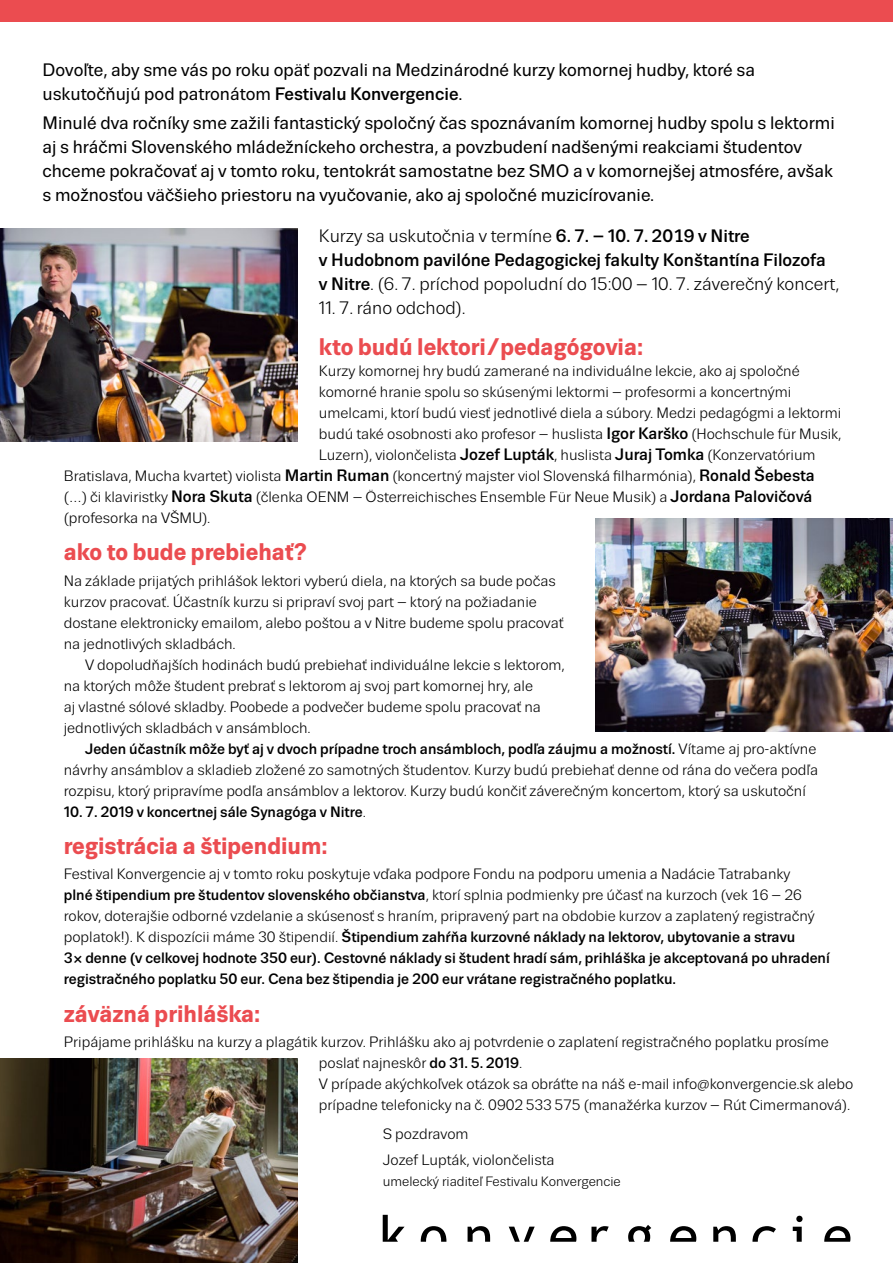
<style>
.page{position:relative;width:893px;height:1263px;background:#fff}
.page>*{position:absolute;margin:0;border:0;box-sizing:border-box;transform-origin:0 0}
.t1{font:700 24px "Trivia Sans";color:#eb4c50}
.t2{font:18px/24px "Trivia Sans";color:#000}
.t3{font:500 18px/24px "Trivia Sans";color:#000}
.t4{font:18px "Trivia Sans";color:#000}
.t5{font:15px/21px "Trivia Sans";color:#000}
.t6{font:500 15px/21px "Trivia Sans";color:#000}
.t7{font:13.5px "Trivia Sans";color:#000}
.s1{font-weight:500}
.s2{font-weight:400}
.s3{font-weight:500;font-size:16.5px}
</style>
<div class="page">
<div style="left:0;top:0;width:893px;height:21px;background:#eb4c50"></div>
<svg style="left:628px;top:1225px;width:23px;height:17px"></svg>
<svg style="left:383px;top:1215px;width:22px;height:27px"></svg>
<svg style="left:421px;top:1226px;width:25px;height:16px"></svg>
<svg style="left:468px;top:1226px;width:22px;height:16px"></svg>
<svg style="left:824px;top:1226px;width:26px;height:16px"></svg>
<svg style="left:713px;top:1226px;width:23px;height:16px"></svg>
<svg style="left:591px;top:1226px;width:18px;height:16px"></svg>
<svg style="left:550px;top:1226px;width:26px;height:16px"></svg>
<svg style="left:670px;top:1226px;width:26px;height:16px"></svg>
<svg style="left:752px;top:1226px;width:24px;height:16px"></svg>
<svg style="left:793px;top:1216px;width:10px;height:26px"></svg>
<svg style="left:509px;top:1226px;width:26px;height:16px"></svg>
<img style="left:0;top:229px;width:298px;height:212px">
<img style="left:0;top:1059px;width:298px;height:204px">
<img style="left:595px;top:519px;width:298px;height:212px">
<p class="t2" style="left:43px;top:59px;width:714px">Dovoľte, aby sme vás po roku opäť pozvali na Medzinárodné kurzy komornej hudby, ktoré sa uskutočňujú pod patronátom <span class="s1">Festivalu Konvergencie</span>.</p>
<p class="t2" style="left:43px;top:111px;width:794px">Minulé dva ročníky sme zažili fantastický spoločný čas spoznávaním komornej hudby spolu s lektormi aj s hráčmi Slovenského mládežníckeho orchestra, a povzbudení nadšenými reakciami študentov chceme pokračovať aj v tomto roku, tentokrát samostatne bez SMO a v komornejšej atmosfére, avšak s možnosťou väčšieho priestoru na vyučovanie, ako aj spoločné muzicírovanie.</p>
<p class="t3" style="left:319px;top:224px;width:522px"><span class="s2">Kurzy sa uskutočnia v termíne</span> 6. 7. – 10. 7. 2019 v Nitre<br>v Hudobnom pavilóne Pedagogickej fakulty Konštantína Filozofa<br>v Nitre<span class="s2">. (6. 7. príchod popoludní do 15:00 – 10. 7. záverečný koncert,</span></p>
<p class="t4" style="left:319px;top:298px;width:148px">11. 7. ráno odchod).</p>
<h1 class="t1" style="left:319px;top:334px;width:326px">kto budú lektori/pedagógovia:</h1>
<p class="t5" style="left:319px;top:361px;width:482px">Kurzy komornej hry budú zamerané na individuálne lekcie, ako aj spoločné</p>
<p class="t5" style="left:319px;top:382px;width:474px">komorné hranie spolu so skúsenými lektormi – profesormi a koncertnými</p>
<p class="t5" style="left:319px;top:403px;width:524px">umelcami, ktorí budú viesť jednotlivé diela a súbory. Medzi pedagógmi a lektormi</p>
<p class="t5" style="left:319px;top:424px;width:524px">budú také osobnosti ako profesor – huslista <span class="s3">Igor Karško</span> (Hochschule für Musik,</p>
<p class="t5" style="left:319px;top:445px;width:498px">Luzern), violončelista <span class="s3">Jozef Lupták</span>, huslista <span class="s3">Juraj Tomka</span> (Konzervatórium</p>
<p class="t5" style="left:64px;top:466px;width:752px">Bratislava, Mucha kvartet) violista <span class="s3">Martin Ruman</span> (koncertný majster viol Slovenská filharmónia), <span class="s3">Ronald Šebesta</span></p>
<p class="t5" style="left:64px;top:487px;width:750px">(…) či klaviristky <span class="s3">Nora Skuta</span> (členka OENM – Österreichisches Ensemble Für Neue Musik) a <span class="s3">Jordana Palovičová</span></p>
<p class="t5" style="left:64px;top:508px;width:148px">(profesorka na VŠMU).</p>
<h1 class="t1" style="left:64px;top:539px;width:245px">ako to bude prebiehať?</h1>
<p class="t5" style="left:64px;top:570px;width:501px">Na základe prijatých prihlášok lektori vyberú diela, na ktorých sa bude počas kurzov pracovať. Účastník kurzu si pripraví svoj part – ktorý na požiadanie dostane elektronicky emailom, alebo poštou a v Nitre budeme spolu pracovať na jednotlivých skladbách.</p>
<p class="t5" style="left:64px;top:654px;width:503px;text-indent:21px">V dopoludňajších hodinách budú prebiehať individuálne lekcie s lektorom, na ktorých môže študent prebrať s lektorom aj svoj part komornej hry, ale<br>aj vlastné sólové skladby. Poobede a podvečer budeme spolu pracovať na jednotlivých skladbách v ansámbloch.</p>
<p class="t5" style="left:64px;top:738px;width:756px;text-align:justify;text-indent:21px"><span class="s1">Jeden účastník môže byť aj v dvoch prípadne troch ansámbloch, podľa záujmu a možností.</span> Vítame aj pro-aktívne návrhy ansámblov a skladieb zložené zo samotných študentov. Kurzy budú prebiehať denne od rána do večera podľa rozpisu, ktorý pripravíme podľa ansámblov a lektorov. Kurzy budú končiť záverečným koncertom, ktorý sa uskutoční</p>
<p class="t6" style="left:64px;top:801px;width:304px">10. 7. 2019 v koncertnej sále Synagóga v Nitre<span class="s2">.</span></p>
<h1 class="t1" style="left:64px;top:832px;width:265px">registrácia a štipendium:</h1>
<p class="t6" style="left:64px;top:864px;width:768px"><span class="s2">Festival Konvergencie aj v tomto roku poskytuje vďaka podpore Fondu na podporu umenia a Nadácie Tatrabanky<br></span>plné štipendium pre študentov slovenského občianstva<span class="s2">, ktorí splnia podmienky pre účasť na kurzoch (vek 16 – 26 rokov, doterajšie odborné vzdelanie a skúsenosť s hraním, pripravený part na obdobie kurzov a zaplatený registračný poplatok!). K dispozícii máme 30 štipendií.</span> Štipendium zahŕňa kurzovné náklady na lektorov, ubytovanie a stravu<br>3× denne (v celkovej hodnote 350 eur). Cestovné náklady si študent hradí sám, prihláška je akceptovaná po uhradení registračného poplatku 50 eur. Cena bez štipendia je 200 eur vrátane registračného poplatku.</p>
<h1 class="t1" style="left:64px;top:1000px;width:198px">záväzná prihláška:</h1>
<p class="t5" style="left:319px;top:1031px;width:536px;text-indent:-255px">Pripájame prihlášku na kurzy a plagátik kurzov. Prihlášku ako aj potvrdenie o zaplatení registračného poplatku prosíme poslať najneskôr <span class="s1">do 31. 5. 2019</span>.<br>V prípade akýchkoľvek otázok sa obráťte na náš e-mail info@konvergencie.sk alebo prípadne telefonicky na č. 0902 533 575 (manažérka kurzov – Rút Cimermanová).</p>
<p class="t5" style="left:383px;top:1122px;width:173px;line-height:25.2px">S pozdravom<br>Jozef Lupták, violončelista</p>
<p class="t7" style="left:383px;top:1174px;width:240px">umelecký riaditeľ Festivalu Konvergencie</p>
</div>
